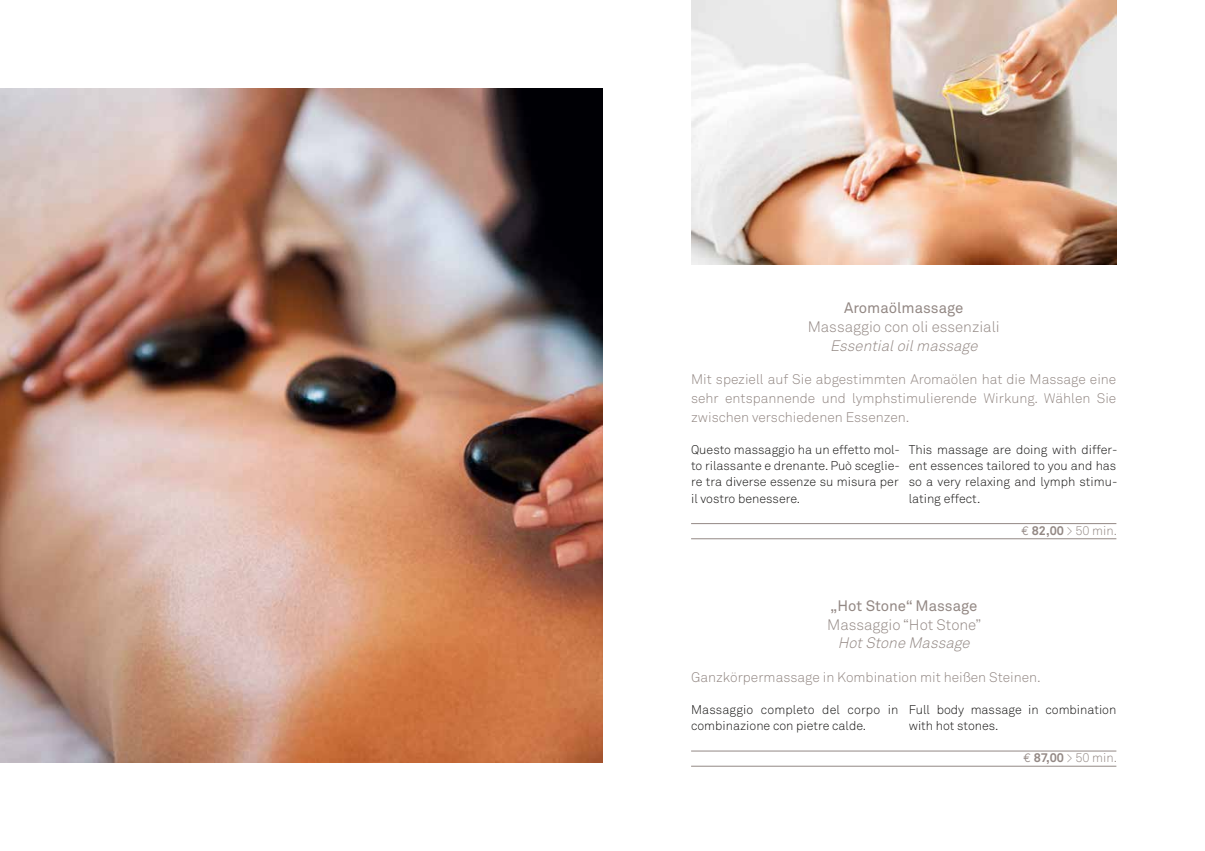
<style>
.page{position:relative;width:1205px;height:851px;background:#fff}
.page>*{position:absolute;margin:0;border:0;box-sizing:border-box;transform-origin:0 0}
.t1{font:300 15px "Akkurat";color:#938884}
.t2{font:italic 300 15px "Akkurat";color:#938884}
.t3{font:15px "Akkurat";color:#938884}
.t4{font:300 13.75px/18.8px "Akkurat";color:#938884;text-align:justify}
.t5{font:300 12.5px/16.2px "Akkurat";color:#181716}
.t6{font:300 12.5px "Akkurat";color:#938884}
.s1{font-family:"Euro Mono";font-weight:400}
.s2{font-weight:700}
</style>
<div class="page">
<hr style="left:691px;top:750px;width:425px;height:1px;background:#938884">
<hr style="left:691px;top:765px;width:425px;height:1px;background:#938884">
<img style="left:0;top:89px;width:602px;height:673px">
<hr style="left:691px;top:523px;width:425px;height:1px;background:#938884">
<hr style="left:691px;top:538px;width:425px;height:1px;background:#938884">
<img style="left:691px;top:0;width:425px;height:264px">
<p class="t3" style="left:844px;top:299px;width:121px">Aromaölmassage</p>
<p class="t1" style="left:807px;top:317px;width:194px">Massaggio con oli essenziali</p>
<p class="t2" style="left:830px;top:336px;width:153px">Essentialoilmassage</p>
<p class="t4" style="left:691px;top:369px;width:427px">Mit speziell auf Sie abgestimmten Aromaölen hat die Massage eine sehr entspannende und lymphstimulierende Wirkung. Wählen Sie zwischen verschiedenen Essenzen.</p>
<p class="t5" style="left:691px;top:441px;width:210px;text-align:justify">Questo massaggio ha un effetto mol&shy;to rilassante e drenante. Può sceglie&shy;re tra diverse essenze su misura per il vostro benessere.</p>
<p class="t5" style="left:909px;top:441px;width:210px;text-align:justify">This massage are doing with differ&shy;ent essences tailored to you and has so a very relaxing and lymph stimu&shy;lating effect.</p>
<p class="t3" style="left:830px;top:596px;width:149px">„Hot Stone“ Massage</p>
<p class="t1" style="left:827px;top:615px;width:155px">Massaggio “Hot Stone”</p>
<p class="t2" style="left:838px;top:633px;width:137px">HotStone Massage</p>
<p class="t6" style="left:1021px;top:522px;width:97px"><span class="s1">E</span> <span class="s2">82,00</span> &gt; 50 min.</p>
<p class="t4" style="left:691px;top:667px;width:351px">Ganzkörpermassage in Kombination mit heißen Steinen.</p>
<p class="t5" style="left:691px;top:701px;width:209px">Massaggio completo del corpo in combinazione con pietre calde.</p>
<p class="t5" style="left:909px;top:701px;width:209px">Full body massage in combination with hot stones.</p>
<p class="t6" style="left:1023px;top:750px;width:95px"><span class="s1">E</span> <span class="s2">87,00</span> &gt; 50 min.</p>
</div>
